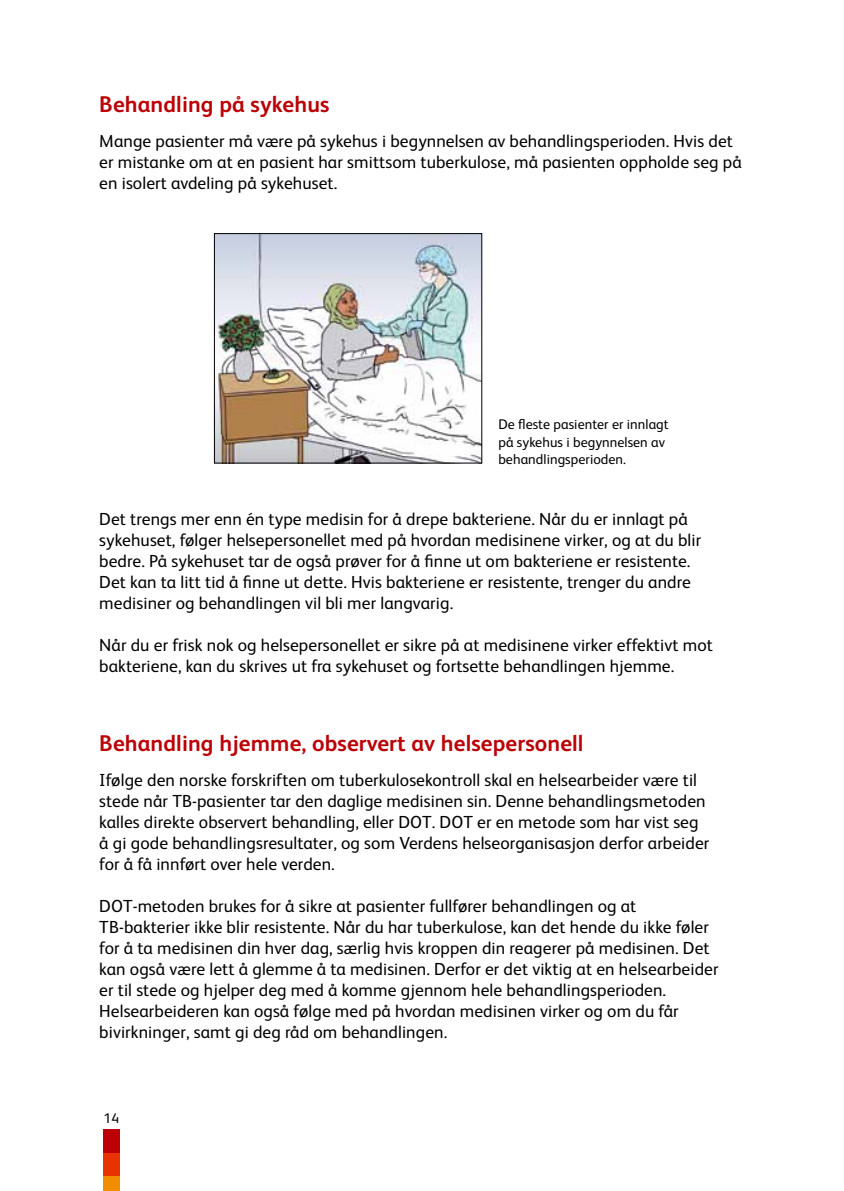
<style>
.page{position:relative;width:844px;height:1191px;background:#fff}
.page>*{position:absolute;margin:0;border:0;box-sizing:border-box;transform-origin:0 0}
.t1{font:700 22.75px "FS Albert";letter-spacing:.005em;color:#bc0006}
.t2{font:17.5px/21px "FS Albert";letter-spacing:.005em;color:#000}
.t3{font:14px/17.5px "FS Albert";letter-spacing:.005em;color:#000}
</style>
<div class="page">
<div style="left:103px;top:1128px;width:17px;height:25px;background:#bc0006"></div>
<div style="left:103px;top:1153px;width:17px;height:23px;background:#e83300"></div>
<div style="left:103px;top:1176px;width:17px;height:15px;background:#f18e00"></div>
<img style="left:216px;top:235px;width:264px;height:226px">
<div style="left:214px;top:233px;width:268px;height:230px;border:1px solid #000"></div>
<h1 class="t1" style="left:99px;top:91px;width:232px">Behandling på sykehus</h1>
<p class="t2" style="left:99px;top:130px;width:644px">Mange pasienter må være på sykehus i begynnelsen av behandlingsperioden. Hvis det er mistanke om at en pasient har smittsom tuberkulose, må pasienten oppholde seg på en isolert avdeling på sykehuset.</p>
<p class="t3" style="left:498px;top:415px;width:172px">De fleste pasienter er innlagt på sykehus i begynnelsen av behandlingsperioden.</p>
<p class="t2" style="left:99px;top:508px;width:603px">Det trengs mer enn én type medisin for å drepe bakteriene. Når du er innlagt på sykehuset, følger helsepersonellet med på hvordan medisinene virker, og at du blir bedre. På sykehuset tar de også prøver for å finne ut om bakteriene er resistente.<br>Det kan ta litt tid å finne ut dette. Hvis bakteriene er resistente, trenger du andre medisiner og behandlingen vil bli mer langvarig.</p>
<p class="t2" style="left:99px;top:634px;width:615px">Når du er frisk nok og helsepersonellet er sikre på at medisinene virker effektivt mot bakteriene, kan du skrives ut fra sykehuset og fortsette behandlingen hjemme.</p>
<h1 class="t1" style="left:99px;top:729px;width:485px">Behandling hjemme, observert av helsepersonell</h1>
<p class="t2" style="left:99px;top:769px;width:611px">Ifølge den norske forskriften om tuberkulosekontroll skal en helsearbeider være til stede når TB-pasienter tar den daglige medisinen sin. Denne behandlingsmetoden kalles direkte observert behandling, eller DOT. DOT er en metode som har vist seg å gi gode behandlingsresultater, og som Verdens helseorganisasjon derfor arbeider for å få innført over hele verden.</p>
<p class="t2" style="left:99px;top:895px;width:620px">DOT-metoden brukes for å sikre at pasienter fullfører behandlingen og at TB-bakterier ikke blir resistente. Når du har tuberkulose, kan det hende du ikke føler for å ta medisinen din hver dag, særlig hvis kroppen din reagerer på medisinen. Det kan også være lett å glemme å ta medisinen. Derfor er det viktig at en helsearbeider er til stede og hjelper deg med å komme gjennom hele behandlingsperioden.<br>Helsearbeideren kan også følge med på hvordan medisinen virker og om du får bivirkninger, samt gi deg råd om behandlingen.</p>
<p class="t3" style="left:104px;top:1109px;width:17px">14</p>
</div>
